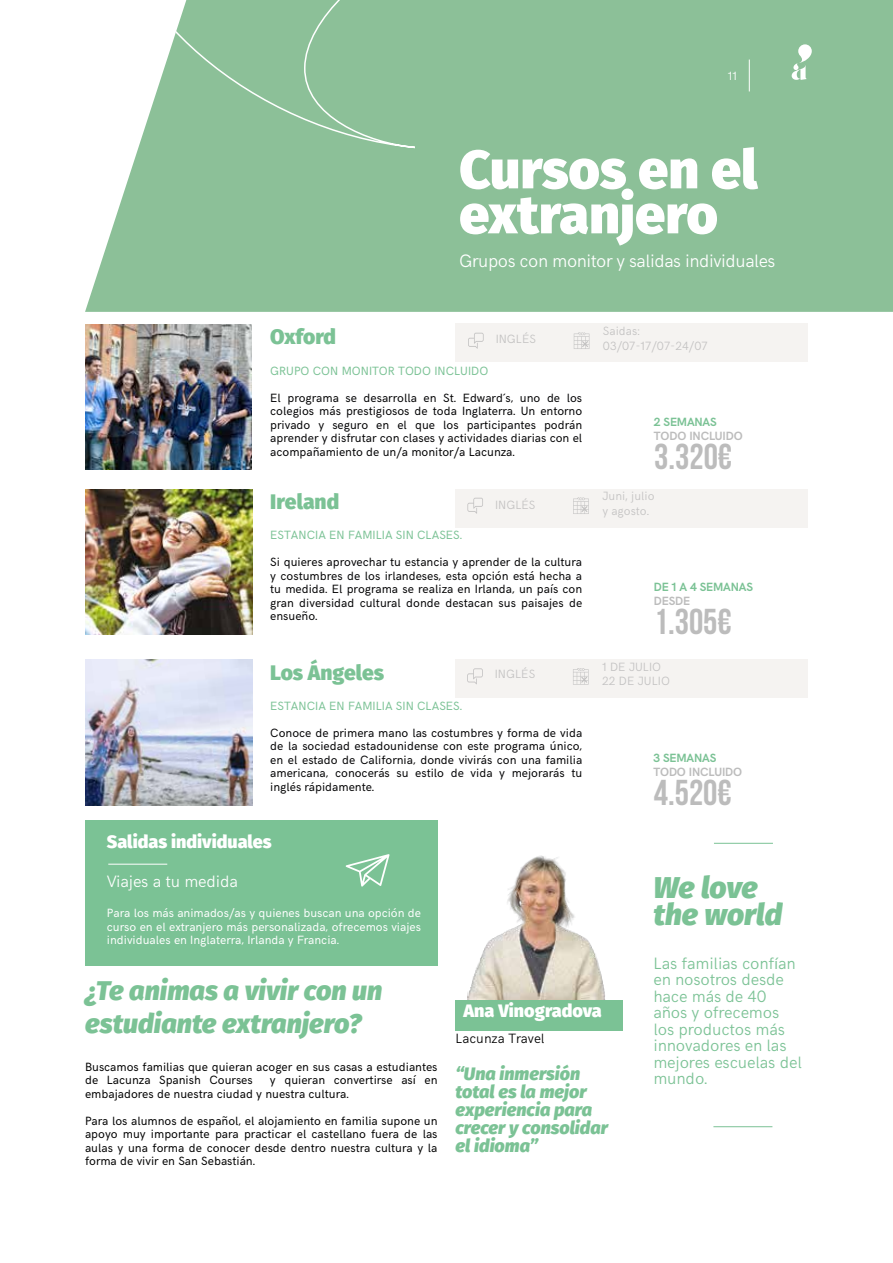
<style>
.page{position:relative;width:893px;height:1263px;background:#fff}
.page>*{position:absolute;margin:0;border:0;box-sizing:border-box;transform-origin:0 0}
.t1{font:800 54px/45px "Fira Sans";color:#fff}
.t2{font:700 36px "Bebas Neue";color:#bcbcbc}
.t3{font:italic 800 30px/27px "Fira Sans";letter-spacing:-.005em;color:#7bc295}
.t4{font:italic 800 27px/32.4px "Fira Sans";color:#7bc295}
.t5{font:800 21px "Fira Sans";color:#7bc295}
.t6{font:italic 800 18px/18px "Fira Sans";color:#7bc295}
.t7{font:300 18px "HK Grotesk";letter-spacing:-.025em;color:#fff}
.t8{font:800 18px "Fira Sans";color:#fff}
.t9{font:300 16.5px/16.5px "HK Grotesk";letter-spacing:-.01em;color:#7bc295}
.t10{font:300 16.5px "HK Grotesk";letter-spacing:-.01em;color:#fff}
.t11{font:300 13.5px "HK Grotesk";color:#000}
.t12{font:12px/13.5px "HK Grotesk";color:#020203;text-align:justify}
.t13{font:12px/13.5px "HK Grotesk";color:#000}
.t14{font:12px/13.5px "HK Grotesk";color:#fff;text-align:justify}
.t15{font:12px "HK Grotesk";color:#7bc295}
.t16{font:300 12px/14.4px "HK Grotesk";color:#c3c2c2}
.t17{font:700 12px "HK Grotesk";letter-spacing:-.01em;color:#bcbcbc}
.t18{font:700 12px "HK Grotesk";letter-spacing:-.01em;color:#7bc295}
.t19{font:300 12px "HK Grotesk";color:#fff}
</style>
<div class="page">
<div style="left:85px;top:0;width:808px;height:312px;background:#8cc098"></div>
<svg style="left:111px;top:0;width:306px;height:149px"></svg>
<div style="left:455px;top:659px;width:353px;height:38px;background:#f5f3f1"></div>
<div style="left:455px;top:489px;width:353px;height:39px;background:#f5f3f1"></div>
<div style="left:455px;top:323px;width:353px;height:39px;background:#f5f3f1"></div>
<img style="left:467px;top:855px;width:138px;height:145px">
<div style="left:455px;top:1000px;width:168px;height:30px;background:#7bc295"></div>
<img style="left:85px;top:324px;width:166px;height:146px">
<svg style="left:468px;top:333px;width:16px;height:16px"></svg>
<svg style="left:574px;top:332px;width:15px;height:17px"></svg>
<img style="left:85px;top:489px;width:167px;height:146px">
<svg style="left:467px;top:498px;width:16px;height:16px"></svg>
<svg style="left:573px;top:497px;width:16px;height:17px"></svg>
<img style="left:85px;top:660px;width:167px;height:145px">
<svg style="left:467px;top:668px;width:16px;height:16px"></svg>
<svg style="left:573px;top:668px;width:16px;height:17px"></svg>
<div style="left:85px;top:820px;width:352px;height:146px;background:#7bc295"></div>
<hr style="left:108px;top:864px;width:59px;height:1px;background:#fff">
<hr style="left:713px;top:1126px;width:59px;height:1px;background:#7bc295">
<hr style="left:714px;top:843px;width:59px;height:1px;background:#7bc295">
<svg style="left:346px;top:854px;width:43px;height:33px"></svg>
<hr style="left:749px;top:60px;width:1px;height:31px;background:#fff">
<svg style="left:791px;top:44px;width:21px;height:36px"></svg>
<p class="t19" style="left:728px;top:67px;width:11px">11</p>
<h3 class="t5" style="left:270px;top:318px;width:67px">Oxford</h3>
<h1 class="t1" style="left:459px;top:142px;width:300px">Cursos en el extranjero</h1>
<h3 class="t7" style="left:459px;top:247px;width:318px">Grupos con monitor y salidas individuales</h3>
<p class="t16" style="left:496px;top:330px;width:42px">INGLÉS</p>
<p class="t16" style="left:603px;top:323px;width:106px">Saidas:<br>03/07-17/07-24/07</p>
<p class="t15" style="left:270px;top:361px;width:220px">GRUPO CON MONITOR TODO INCLUIDO</p>
<p class="t12" style="left:270px;top:390px;width:313px">El programa se desarrolla en St. Edward´s, uno de los colegios más prestigiosos de toda Inglaterra. Un entorno privado y seguro en el que los participantes podrán aprender y disfrutar con clases y actividades diarias con el acompañamiento de un/a monitor/a Lacunza.</p>
<p class="t18" style="left:654px;top:412px;width:64px">2 SEMANAS</p>
<p class="t17" style="left:654px;top:427px;width:90px">TODO INCLUIDO</p>
<h2 class="t2" style="left:654px;top:437px;width:79px">3.320€</h2>
<h3 class="t5" style="left:270px;top:483px;width:70px">Ireland</h3>
<p class="t16" style="left:495px;top:496px;width:42px">INGLÉS</p>
<p class="t16" style="left:602px;top:488px;width:54px">Juni, julio y agosto.</p>
<p class="t15" style="left:270px;top:525px;width:193px">ESTANCIA EN FAMILIA SIN CLASES.</p>
<p class="t12" style="left:270px;top:554px;width:313px">Si quieres aprovechar tu estancia y aprender de la cultura y costumbres de los irlandeses, esta opción está hecha a tu medida. El programa se realiza en Irlanda, un país con gran diversidad cultural donde destacan sus paisajes de ensueño.</p>
<p class="t18" style="left:654px;top:577px;width:101px">DE 1 A 4 SEMANAS</p>
<p class="t17" style="left:654px;top:592px;width:38px">DESDE</p>
<h2 class="t2" style="left:654px;top:602px;width:79px">1.305€</h2>
<h3 class="t5" style="left:270px;top:653px;width:115px">Los Ángeles</h3>
<p class="t16" style="left:495px;top:666px;width:42px">INGLÉS</p>
<p class="t16" style="left:602px;top:659px;width:69px">1 DE JULIO<br>22 DE JULIO</p>
<p class="t15" style="left:270px;top:695px;width:193px">ESTANCIA EN FAMILIA SIN CLASES.</p>
<p class="t12" style="left:270px;top:725px;width:313px">Conoce de primera mano las costumbres y forma de vida de la sociedad estadounidense con este programa único, en el estado de California, donde vivirás con una familia americana, conocerás su estilo de vida y mejorarás tu inglés rápidamente.</p>
<h3 class="t8" style="left:107px;top:826px;width:166px">Salidas individuales</h3>
<h3 class="t10" style="left:107px;top:869px;width:133px">Viajes a tu medida</h3>
<p class="t14" style="left:107px;top:905px;width:316px">Para los más animados/as y quienes buscan una opción de curso en el extranjero más personalizada, ofrecemos viajes individuales en Inglaterra, Irlanda y Francia.</p>
<h3 class="t4" style="left:85px;top:972px;width:299px">¿Te animas a vivir con un estudiante extranjero?</h3>
<p class="t13" style="left:85px;top:1059px;width:354px">Buscamos familias que quieran acoger en sus casas a estudiantes de Lacunza Spanish Courses</p>
<p class="t13" style="left:85px;top:1072px;width:354px;text-indent:185px">y quieran convertirse así en embajadores de nuestra ciudad y nuestra cultura.</p>
<p class="t13" style="left:85px;top:1113px;width:354px;text-align:justify">Para los alumnos de español, el alojamiento en familia supone un apoyo muy importante para practicar el castellano fuera de las aulas y una forma de conocer desde dentro nuestra cultura y la forma de vivir en San Sebastián.</p>
<h3 class="t8" style="left:463px;top:994px;width:140px">Ana Vinogradova</h3>
<p class="t11" style="left:455px;top:1028px;width:91px">Lacunza Travel</p>
<h3 class="t6" style="left:455px;top:1063px;width:154px">“Una inmersión total es la mejor experiencia para crecer y consolidar el idioma”</h3>
<p class="t18" style="left:653px;top:748px;width:64px">3 SEMANAS</p>
<p class="t17" style="left:653px;top:763px;width:90px">TODO INCLUIDO</p>
<h2 class="t2" style="left:654px;top:773px;width:79px">4.520€</h2>
<h3 class="t3" style="left:653px;top:871px;width:130px">We love the world</h3>
<h3 class="t9" style="left:653px;top:954px;width:150px">Las familias confían en nosotros desde hace más de 40 años y ofrecemos los productos más innovadores en las mejores escuelas del mundo.</h3>
</div>
